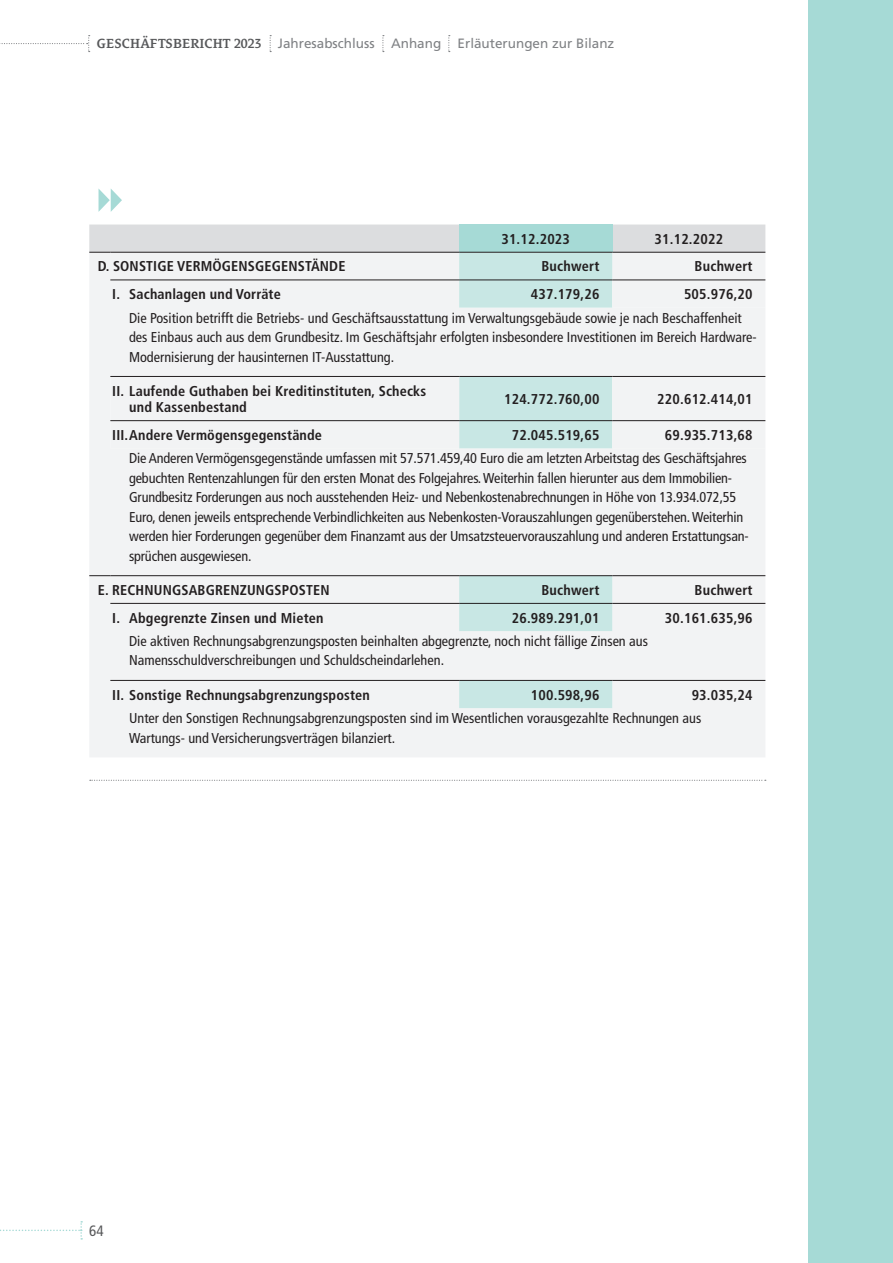
<style>
.page{position:relative;width:893px;height:1263px;background:#fff}
.page>*{position:absolute;margin:0;border:0;box-sizing:border-box;transform-origin:0 0}
.t1{font:condensed 15px "Frutiger LT Std";color:#57585a}
.t2{font:condensed 14.25px/19.5px "Frutiger LT Std";color:#231f20}
.t3{font:700 condensed 14.25px/16.5px "Frutiger LT Std";letter-spacing:.01em;color:#231f20}
.t4{font:13.5px "Frutiger LT Std";color:#808285}
.s1{font-family:"Le Monde Courrier Std";font-weight:600;color:#57585a}
</style>
<div class="page">
<svg style="left:0;top:1221px;width:82px;height:18px"></svg>
<svg style="left:270px;top:35px;width:1px;height:17px"></svg>
<svg style="left:0;top:35px;width:90px;height:17px"></svg>
<svg style="left:382px;top:35px;width:2px;height:17px"></svg>
<svg style="left:448px;top:35px;width:2px;height:17px"></svg>
<div style="left:89px;top:253px;width:676px;height:504px;background:#f2f3f4"></div>
<svg style="left:459px;top:253px;width:153px;height:455px;fill:#f2f3f4"></svg>
<div style="left:612px;top:281px;width:153px;height:167px;background:#f2f3f4"></div>
<div style="left:110px;top:377px;width:349px;height:71px;background:#f2f3f4"></div>
<svg style="left:89px;top:225px;width:676px;height:28px;background:#cedada"></svg>
<hr style="left:110px;top:252px;width:349px;height:1px;background:#231f20">
<hr style="left:110px;top:280px;width:349px;height:1px;background:#231f20">
<hr style="left:459px;top:280px;width:153px;height:1px;background:#231f20">
<hr style="left:612px;top:280px;width:153px;height:1px;background:#231f20">
<hr style="left:110px;top:376px;width:349px;height:1px;background:#231f20">
<hr style="left:612px;top:376px;width:153px;height:1px;background:#231f20">
<hr style="left:110px;top:420px;width:349px;height:1px;background:#231f20">
<hr style="left:459px;top:420px;width:153px;height:1px;background:#231f20">
<hr style="left:612px;top:420px;width:153px;height:1px;background:#231f20">
<hr style="left:459px;top:603px;width:153px;height:1px;background:#231f20">
<hr style="left:612px;top:603px;width:153px;height:1px;background:#231f20">
<hr style="left:110px;top:603px;width:349px;height:1px;background:#231f20">
<hr style="left:110px;top:680px;width:349px;height:1px;background:#231f20">
<hr style="left:459px;top:680px;width:153px;height:1px;background:#231f20">
<hr style="left:612px;top:680px;width:153px;height:1px;background:#231f20">
<hr style="left:459px;top:252px;width:153px;height:1px;background:#231f20">
<hr style="left:612px;top:252px;width:153px;height:1px;background:#231f20">
<hr style="left:612px;top:575px;width:153px;height:1px;background:#231f20">
<hr style="left:459px;top:376px;width:153px;height:1px;background:#231f20">
<svg style="left:89px;top:575px;width:21px;height:1px"></svg>
<hr style="left:110px;top:575px;width:349px;height:1px;background:#231f20">
<hr style="left:459px;top:575px;width:153px;height:1px;background:#231f20">
<svg style="left:90px;top:780px;width:676px;height:1px"></svg>
<svg style="left:99px;top:189px;width:23px;height:23px"></svg>
<div style="left:809px;top:0;width:84px;height:1263px;background:#a6dad6"></div>
<p class="t4" style="left:97px;top:35px;width:519px"><span class="s1">GESCHÄFTSBERICHT 2023</span> Jahresabschluss Anhang Erläuterungen zur Bilanz</p>
<p class="t3" style="left:501px;top:231px;width:70px">31.12.2023</p>
<p class="t3" style="left:654px;top:231px;width:70px">31.12.2022</p>
<p class="t3" style="left:98px;top:258px;width:249px">D. SONSTIGE VERMÖGENSGEGENSTÄNDE</p>
<p class="t3" style="left:541px;top:258px;width:59px">Buchwert</p>
<p class="t3" style="left:695px;top:258px;width:59px">Buchwert</p>
<p class="t3" style="left:112px;top:286px;width:170px">I. Sachanlagen und Vorräte</p>
<p class="t3" style="left:531px;top:286px;width:70px">437.179,26</p>
<p class="t3" style="left:684px;top:286px;width:70px">505.976,20</p>
<p class="t2" style="left:129px;top:308px;width:629px">Die Position betrifft die Betriebs- und Geschäftsausstattung im Verwaltungsgebäude sowie je nach Beschaffenheit des Einbaus auch aus dem Grundbesitz. Im Geschäftsjahr erfolgten insbesondere Investitionen im Bereich Hardware-<br>Modernisierung der hausinternen IT-Ausstattung.</p>
<p class="t3" style="left:129px;top:382px;width:299px;text-indent:-17px">II. Laufende Guthaben bei Kreditinstituten, Schecks und Kassenbestand</p>
<p class="t3" style="left:504px;top:391px;width:97px">124.772.760,00</p>
<p class="t3" style="left:657px;top:391px;width:97px">220.612.414,01</p>
<p class="t3" style="left:112px;top:427px;width:211px">III.Andere Vermögensgegenstände</p>
<p class="t3" style="left:512px;top:427px;width:89px">72.045.519,65</p>
<p class="t3" style="left:665px;top:427px;width:89px">69.935.713,68</p>
<p class="t2" style="left:129px;top:449px;width:621px">Die Anderen Vermögensgegenstände umfassen mit 57.571.459,40 Euro die am letzten Arbeitstag des Geschäftsjahres gebuchten Rentenzahlungen für den ersten Monat des Folgejahres. Weiterhin fallen hierunter aus dem Immobilien-Grundbesitz Forderungen aus noch ausstehenden Heiz- und Nebenkostenabrechnungen in Höhe von 13.934.072,55<br>Euro, denen jeweils entsprechende Verbindlichkeiten aus Nebenkosten-Vorauszahlungen gegenüberstehen. Weiterhin werden hier Forderungen gegenüber dem Finanzamt aus der Umsatzsteuervorauszahlung und anderen Erstattungsan&shy;sprüchen ausgewiesen.</p>
<p class="t3" style="left:98px;top:582px;width:233px">E. RECHNUNGSABGRENZUNGSPOSTEN</p>
<p class="t3" style="left:541px;top:582px;width:59px">Buchwert</p>
<p class="t3" style="left:695px;top:582px;width:59px">Buchwert</p>
<p class="t3" style="left:112px;top:609px;width:213px">I. Abgegrenzte Zinsen und Mieten</p>
<p class="t3" style="left:512px;top:609px;width:89px">26.989.291,01</p>
<p class="t3" style="left:665px;top:609px;width:89px">30.161.635,96</p>
<p class="t2" style="left:129px;top:631px;width:520px">Die aktiven Rechnungsabgrenzungsposten beinhalten abgegrenzte, noch nicht fällige Zinsen aus<br>Namensschuldverschreibungen und Schuldscheindarlehen.</p>
<p class="t3" style="left:112px;top:686px;width:259px">II. Sonstige Rechnungsabgrenzungsposten</p>
<p class="t3" style="left:531px;top:686px;width:70px">100.598,96</p>
<p class="t3" style="left:692px;top:686px;width:62px">93.035,24</p>
<p class="t2" style="left:129px;top:708px;width:574px">Unter den Sonstigen Rechnungsabgrenzungsposten sind im Wesentlichen vorausgezahlte Rechnungen aus<br>Wartungs- und Versicherungsverträgen bilanziert.</p>
<p class="t1" style="left:89px;top:1222px;width:16px">64</p>
</div>
